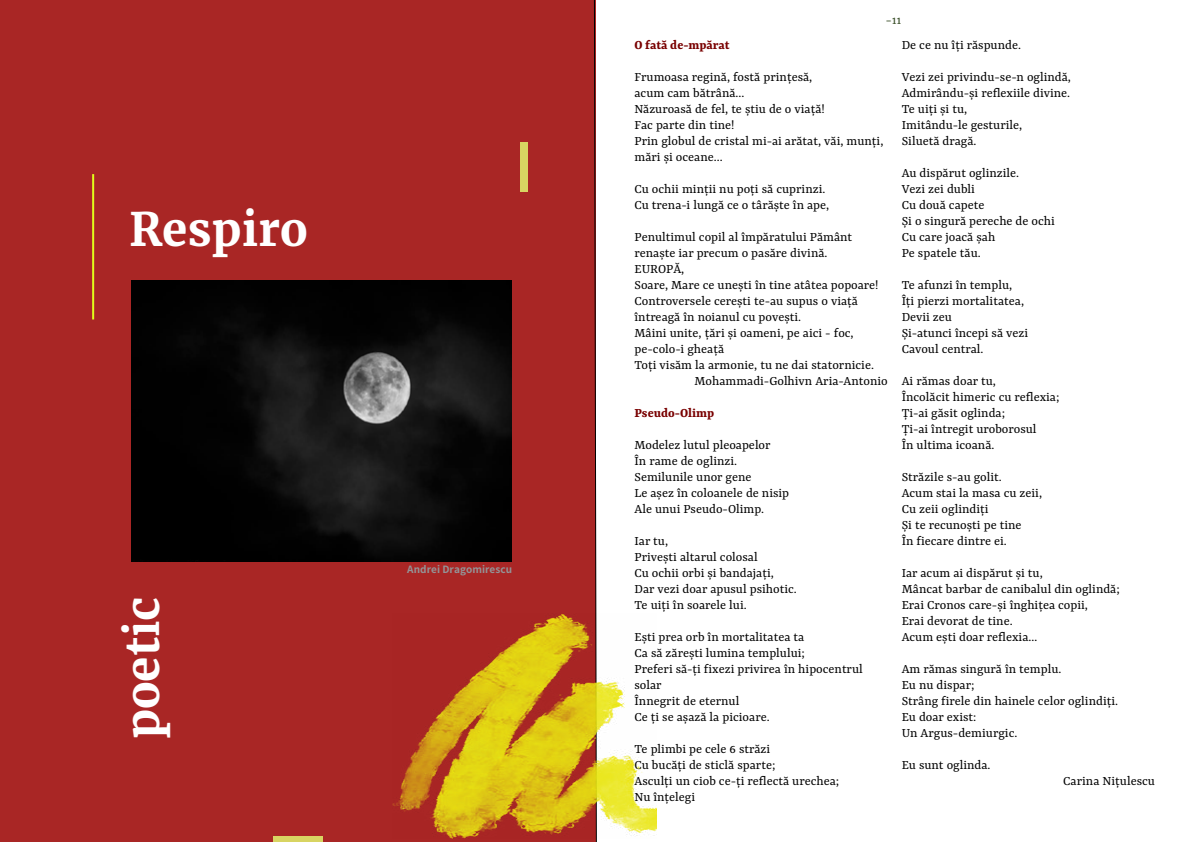
<style>
.page{position:relative;width:1191px;height:842px;background:#fff}
.page>*{position:absolute;margin:0;border:0;box-sizing:border-box;transform-origin:0 0}
.t1{font:700 46px "Merriweather";color:#fff}
.t2{font:14px/16px "Yrsa";color:#000}
.t3{font:700 14px "Yrsa";color:#790000}
.t4{font:700 10px "Source Han Sans JP";letter-spacing:.005em;color:#939598}
.t5{font:10px "Merriweather";color:#374c25}
</style>
<div class="page">
<div style="left:0;top:0;width:595px;height:842px;background:#a92625"></div>
<hr style="left:92px;top:174px;width:2px;height:145px;background:#e1fd1b">
<div style="left:273px;top:836px;width:49px;height:6px;background:#d8d462"></div>
<div style="left:520px;top:142px;width:8px;height:50px;background:#d8d462"></div>
<img style="left:131px;top:281px;width:380px;height:280px">
<svg style="left:594px;top:0;width:3px;height:842px"></svg>
<img style="left:392px;top:613px;width:264px;height:226px">
<h1 class="t1" style="left:129px;top:200px;width:180px">Respiro</h1>
<h1 class="t1" style="left:113px;top:739px;width:144px;rotate:-90deg">poetic</h1>
<p class="t4" style="left:407px;top:563px;width:106px">Andrei Dragomirescu</p>
<p class="t5" style="left:885px;top:14px;width:17px">-11</p>
<p class="t3" style="left:634px;top:36px;width:97px">O fată de-mpărat</p>
<p class="t2" style="left:634px;top:70px;width:250px">Frumoasa regină, fostă prințesă,<br>acum cam bătrână...<br>Năzuroasă de fel, te știu de o viață!<br>Fac parte din tine!<br>Prin globul de cristal mi-ai arătat, văi, munți, mări și oceane...</p>
<p class="t2" style="left:634px;top:182px;width:196px">Cu ochii minții nu poți să cuprinzi.<br>Cu trena-i lungă ce o târăște în ape,</p>
<p class="t2" style="left:634px;top:230px;width:219px">Penultimul copil al împăratului Pământ</p>
<p class="t2" style="left:634px;top:246px;width:194px">renaște iar precum o pasăre divină.</p>
<p class="t2" style="left:634px;top:262px;width:51px">EUROPĂ,</p>
<p class="t2" style="left:634px;top:278px;width:246px">Soare, Mare ce unești în tine atâtea popoare!</p>
<p class="t2" style="left:634px;top:294px;width:225px">Controversele cerești te-au supus o viață</p>
<p class="t2" style="left:634px;top:310px;width:168px">întreagă în noianul cu povești.</p>
<p class="t2" style="left:634px;top:326px;width:221px">Mâini unite, țări și oameni, pe aici - foc,</p>
<p class="t2" style="left:634px;top:342px;width:91px">pe-colo-i gheață</p>
<p class="t2" style="left:634px;top:358px;width:241px">Toți visăm la armonie, tu ne dai statornicie.</p>
<p class="t2" style="left:694px;top:374px;width:195px">Mohammadi-Golhivn Aria-Antonio</p>
<p class="t3" style="left:634px;top:404px;width:81px">Pseudo-Olimp</p>
<p class="t2" style="left:634px;top:438px;width:156px">Modelez lutul pleoapelor<br>În rame de oglinzi.<br>Semilunile unor gene<br>Le așez în coloanele de nisip<br>Ale unui Pseudo-Olimp.</p>
<p class="t2" style="left:634px;top:534px;width:164px">Iar tu,<br>Privești altarul colosal<br>Cu ochii orbi și bandajați,<br>Dar vezi doar apusul psihotic.<br>Te uiți în soarele lui.</p>
<p class="t2" style="left:634px;top:630px;width:230px">Ești prea orb în mortalitatea ta<br>Ca să zărești lumina templului;<br>Preferi să-ți fixezi privirea în hipocentrul solar<br>Înnegrit de eternul<br>Ce ți se așază la picioare.</p>
<p class="t2" style="left:634px;top:742px;width:206px">Te plimbi pe cele 6 străzi<br>Cu bucăți de sticlă sparte;<br>Asculți un ciob ce-ți reflectă urechea;<br>Nu înțelegi</p>
<p class="t2" style="left:901px;top:38px;width:121px">De ce nu îți răspunde.</p>
<p class="t2" style="left:901px;top:70px;width:171px">Vezi zei privindu-se-n oglindă,<br>Admirându-și reflexiile divine.<br>Te uiți și tu,<br>Imitându-le gesturile,<br>Siluetă dragă.</p>
<p class="t2" style="left:901px;top:166px;width:155px">Au dispărut oglinzile.<br>Vezi zei dubli<br>Cu două capete<br>Și o singură pereche de ochi<br>Cu care joacă șah<br>Pe spatele tău.</p>
<p class="t2" style="left:901px;top:278px;width:128px">Te afunzi în templu,<br>Îți pierzi mortalitatea,<br>Devii zeu<br>Și-atunci începi să vezi<br>Cavoul central.</p>
<p class="t2" style="left:901px;top:374px;width:159px">Ai rămas doar tu,<br>Încolăcit himeric cu reflexia;<br>Ți-ai găsit oglinda;<br>Ți-ai întregit uroborosul<br>În ultima icoană.</p>
<p class="t2" style="left:901px;top:470px;width:142px">Străzile s-au golit.<br>Acum stai la masa cu zeii,<br>Cu zeii oglindiți<br>Și te recunoști pe tine<br>În fiecare dintre ei.</p>
<p class="t2" style="left:901px;top:566px;width:220px">Iar acum ai dispărut și tu,<br>Mâncat barbar de canibalul din oglindă;<br>Erai Cronos care-și înghițea copii,<br>Erai devorat de tine.<br>Acum ești doar reflexia…</p>
<p class="t2" style="left:901px;top:662px;width:218px">Am rămas singură în templu.<br>Eu nu dispar;<br>Strâng firele din hainele celor oglindiți.<br>Eu doar exist:<br>Un Argus-demiurgic.</p>
<p class="t2" style="left:901px;top:758px;width:90px">Eu sunt oglinda.</p>
<p class="t2" style="left:1063px;top:774px;width:93px">Carina Nițulescu</p>
</div>
